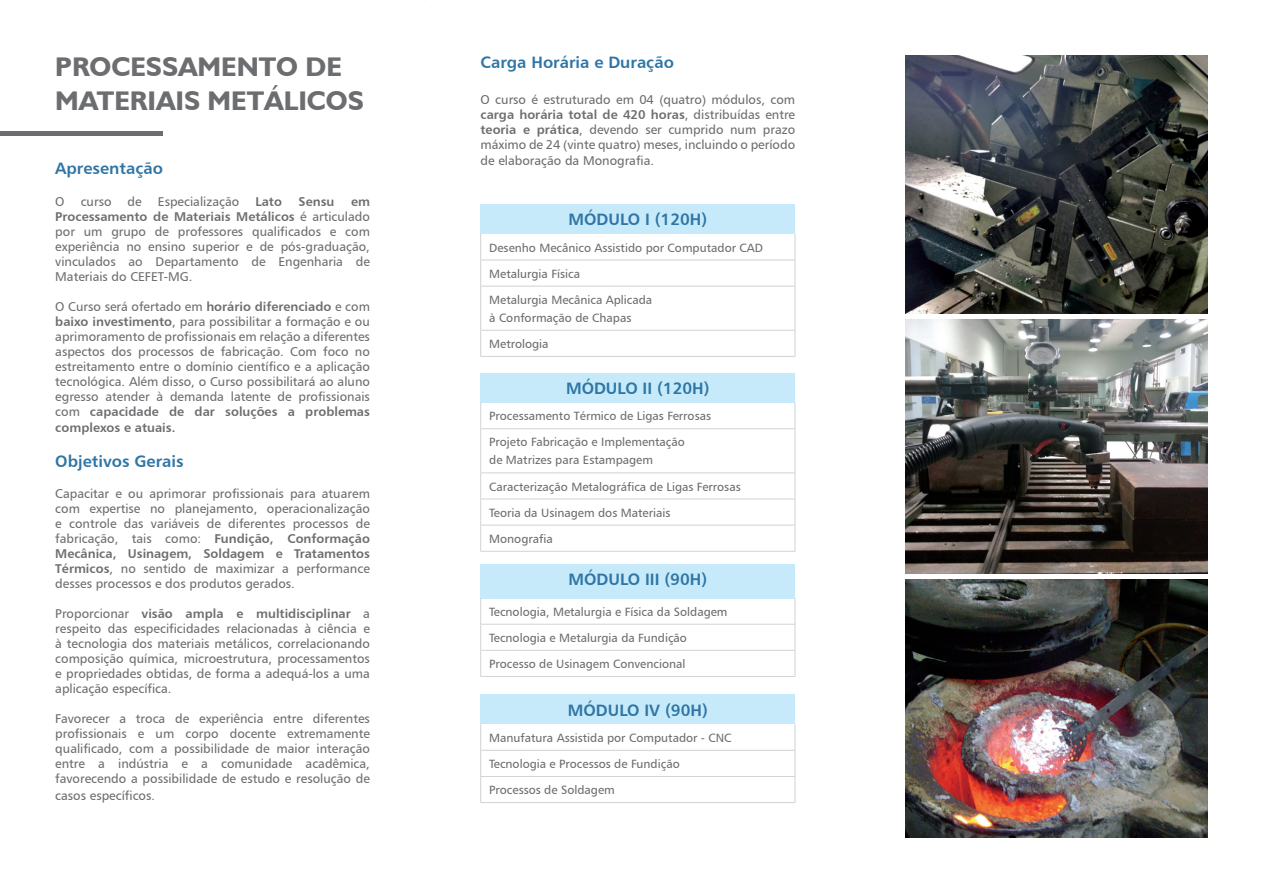
<style>
.page{position:relative;width:1263px;height:893px;background:#fff}
.page>*{position:absolute;margin:0;border:0;box-sizing:border-box;transform-origin:0 0}
.Box_Novo{font:700 27px/34.5px "Humanist 521 BT";color:#6c6d70}
.Subtítulo_Texto_Corr{font:16.5px "Humanist 777 BT Bold B";color:#2f75a5}
.Texto_Corrido{font:12.75px/15px "Humanist 777 BT Roman B";color:#6c6d70;text-align:justify}
.Texto_Corrido-2{font:12.75px "Humanist 777 BT Bold B";color:#6c6d70}
.Texto_Corrido-3{font:12px "Humanist 777 BT Roman B";color:#6c6d70}
.s1{font-family:"Humanist 777 BT Bold B"}
.s2{font-size:12px}
</style>
<div class="page">
<div style="left:0;top:131px;width:162px;height:5px;background:#6c6d70"></div>
<div style="left:481px;top:204px;width:314px;height:30px;background:#c6eafa"></div>
<hr style="left:480px;top:260px;width:315px;height:1px;background:#d1d2d4">
<svg style="left:480px;top:234px;width:1px;height:52px"></svg>
<svg style="left:795px;top:234px;width:1px;height:52px"></svg>
<hr style="left:480px;top:286px;width:315px;height:1px;background:#d1d2d4">
<hr style="left:480px;top:286px;width:1px;height:44px;background:#d1d2d4">
<hr style="left:795px;top:286px;width:1px;height:44px;background:#d1d2d4">
<hr style="left:480px;top:330px;width:315px;height:1px;background:#d1d2d4">
<svg style="left:480px;top:330px;width:1px;height:26px"></svg>
<svg style="left:795px;top:330px;width:1px;height:26px"></svg>
<hr style="left:480px;top:356px;width:315px;height:1px;background:#d1d2d4">
<div style="left:481px;top:373px;width:314px;height:30px;background:#c6eafa"></div>
<svg style="left:480px;top:403px;width:1px;height:25px"></svg>
<svg style="left:795px;top:403px;width:1px;height:26px"></svg>
<hr style="left:480px;top:428px;width:315px;height:1px;background:#d1d3d4">
<hr style="left:480px;top:429px;width:1px;height:44px;background:#d1d3d4">
<hr style="left:795px;top:429px;width:1px;height:44px;background:#d1d3d4">
<hr style="left:480px;top:473px;width:315px;height:1px;background:#d1d3d4">
<hr style="left:480px;top:499px;width:315px;height:1px;background:#d1d3d4">
<hr style="left:480px;top:525px;width:315px;height:1px;background:#d1d3d4">
<svg style="left:480px;top:474px;width:1px;height:77px"></svg>
<svg style="left:795px;top:473px;width:1px;height:78px"></svg>
<hr style="left:480px;top:551px;width:315px;height:1px;background:#d1d3d4">
<div style="left:481px;top:564px;width:314px;height:34px;background:#c6eafa"></div>
<hr style="left:480px;top:624px;width:315px;height:1px;background:#d1d3d4">
<hr style="left:480px;top:650px;width:315px;height:1px;background:#d1d3d4">
<svg style="left:480px;top:598px;width:1px;height:78px"></svg>
<svg style="left:795px;top:598px;width:1px;height:78px"></svg>
<hr style="left:480px;top:676px;width:315px;height:1px;background:#d1d3d4">
<div style="left:481px;top:695px;width:314px;height:29px;background:#c6eafa"></div>
<hr style="left:480px;top:750px;width:315px;height:1px;background:#d1d2d4">
<hr style="left:480px;top:776px;width:315px;height:1px;background:#d1d2d4">
<svg style="left:480px;top:724px;width:1px;height:78px"></svg>
<svg style="left:795px;top:724px;width:1px;height:78px"></svg>
<hr style="left:480px;top:802px;width:315px;height:1px;background:#d1d2d4">
<img style="left:906px;top:319px;width:302px;height:519px">
<img style="left:906px;top:55px;width:302px;height:259px">
<hr style="left:896px;top:575px;width:325px;height:4px;background:#fff">
<p class="Box_Novo" style="left:55px;top:49px;width:310px">PROCESSAMENTO DE<br>MATERIAIS METÁLICOS</p>
<p class="Subtítulo_Texto_Corr" style="left:480px;top:52px;width:195px">Carga Horária e Duração</p>
<p class="Texto_Corrido" style="left:480px;top:92px;width:316px">O curso é estruturado em 04 (quatro) módulos, com <span class="s1">carga horária total de 420 horas</span>, distribuídas entre <span class="s1">teoria e prática</span>, devendo ser cumprido num prazo máximo de 24 (vinte quatro) meses, incluindo o período</p>
<p class="Texto_Corrido" style="left:480px;top:153px;width:175px">de elaboração da Monografia.</p>
<p class="Subtítulo_Texto_Corr" style="left:55px;top:158px;width:109px">Apresentação</p>
<p class="Texto_Corrido" style="left:55px;top:193px;width:11px">O</p>
<p class="Texto_Corrido" style="left:81px;top:193px;width:32px">curso</p>
<p class="Texto_Corrido" style="left:128px;top:193px;width:16px">de</p>
<p class="Texto_Corrido" style="left:158px;top:193px;width:83px">Especialização</p>
<p class="Texto_Corrido-2" style="left:255px;top:193px;width:28px">Lato</p>
<p class="Texto_Corrido-2" style="left:299px;top:193px;width:37px">Sensu</p>
<p class="Texto_Corrido" style="left:55px;top:193px;width:316px;text-indent:296px"><span class="s1">em Processamento de Materiais Metálicos</span> é articulado por um grupo de professores qualificados e com experiência no ensino superior e de pós-graduação, vinculados ao Departamento de Engenharia de Materiais do CEFET-MG.</p>
<p class="Texto_Corrido" style="left:55px;top:298px;width:316px">O Curso será ofertado em <span class="s1">horário diferenciado</span> e com <span class="s1">baixo investimento</span>, para possibilitar a formação e ou aprimoramento de profissionais em relação a diferentes aspectos dos processos de fabricação. Com foco no estreitamento entre o domínio científico e a aplicação tecnológica. Além disso, o Curso possibilitará ao aluno egresso atender à demanda latente de profissionais com <span class="s1">capacidade de dar soluções a problemas</span></p>
<p class="Texto_Corrido-2" style="left:55px;top:420px;width:122px">complexos e atuais.</p>
<p class="Subtítulo_Texto_Corr" style="left:55px;top:450px;width:130px">Objetivos Gerais</p>
<p class="Texto_Corrido" style="left:55px;top:486px;width:316px">Capacitar e ou aprimorar profissionais para atuarem com expertise no planejamento, operacionalização e controle das variáveis de diferentes processos de fabricação, tais como: <span class="s1">Fundição, Conformação Mecânica, Usinagem, Soldagem e Tratamentos Térmicos</span>, no sentido de maximizar a performance desses processos e dos produtos gerados.</p>
<p class="Texto_Corrido" style="left:55px;top:606px;width:316px">Proporcionar <span class="s1">visão ampla e multidisciplinar</span> a respeito das especificidades relacionadas à ciência e à tecnologia dos materiais metálicos, correlacionando composição química, microestrutura, processamentos e propriedades obtidas, de forma a adequá-los a uma aplicação específica.</p>
<p class="Texto_Corrido" style="left:55px;top:711px;width:316px">Favorecer a troca de experiência entre diferentes profissionais e um corpo docente extremamente qualificado, com a possibilidade de maior interação entre a indústria e a comunidade acadêmica, favorecendo a possibilidade de estudo e resolução de</p>
<p class="Texto_Corrido" style="left:55px;top:787px;width:101px">casos específicos<span class="s2">.</span></p>
<p class="Subtítulo_Texto_Corr" style="left:568px;top:209px;width:140px">MÓDULO I (120H)</p>
<p class="Texto_Corrido-3" style="left:489px;top:240px;width:275px">Desenho Mecânico Assistido por Computador CAD</p>
<p class="Texto_Corrido-3" style="left:489px;top:266px;width:92px">Metalurgia Física</p>
<p class="Texto_Corrido-3" style="left:489px;top:292px;width:165px">Metalurgia Mecânica Aplicada</p>
<p class="Texto_Corrido-3" style="left:489px;top:310px;width:144px">à Conformação de Chapas</p>
<p class="Texto_Corrido-3" style="left:489px;top:336px;width:61px">Metrologia</p>
<p class="Subtítulo_Texto_Corr" style="left:566px;top:378px;width:145px">MÓDULO II (120H)</p>
<p class="Texto_Corrido-3" style="left:489px;top:409px;width:223px">Processamento Térmico de Ligas Ferrosas</p>
<p class="Texto_Corrido-3" style="left:489px;top:435px;width:197px">Projeto Fabricação e Implementação</p>
<p class="Texto_Corrido-3" style="left:489px;top:453px;width:165px">de Matrizes para Estampagem</p>
<p class="Texto_Corrido-3" style="left:489px;top:479px;width:253px">Caracterização Metalográfica de Ligas Ferrosas</p>
<p class="Texto_Corrido-3" style="left:489px;top:505px;width:183px">Teoria da Usinagem dos Materiais</p>
<p class="Texto_Corrido-3" style="left:489px;top:531px;width:65px">Monografia</p>
<p class="Subtítulo_Texto_Corr" style="left:568px;top:569px;width:140px">MÓDULO III (90H)</p>
<p class="Texto_Corrido-3" style="left:489px;top:604px;width:240px">Tecnologia, Metalurgia e Física da Soldagem</p>
<p class="Texto_Corrido-3" style="left:489px;top:630px;width:199px">Tecnologia e Metalurgia da Fundição</p>
<p class="Texto_Corrido-3" style="left:489px;top:656px;width:198px">Processo de Usinagem Convencional</p>
<p class="Subtítulo_Texto_Corr" style="left:568px;top:699px;width:141px">MÓDULO IV (90H)</p>
<p class="Texto_Corrido-3" style="left:489px;top:730px;width:244px">Manufatura Assistida por Computador - CNC</p>
<p class="Texto_Corrido-3" style="left:489px;top:756px;width:192px">Tecnologia e Processos de Fundição</p>
<p class="Texto_Corrido-3" style="left:489px;top:782px;width:127px">Processos de Soldagem</p>
</div>
